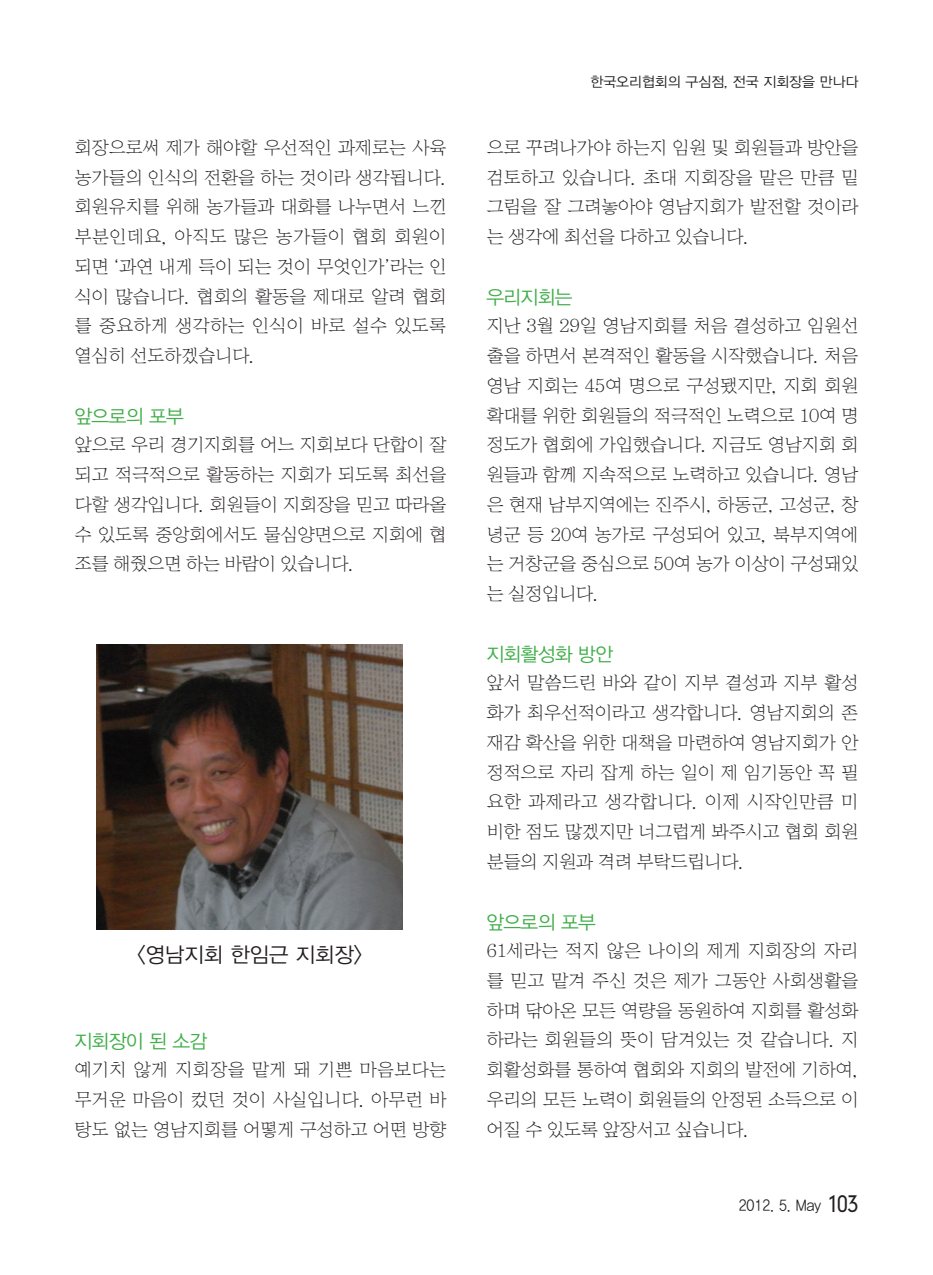
<style>
.page{position:relative;width:933px;height:1275px;background:#fff}
.page>*{position:absolute;margin:0;border:0;box-sizing:border-box;transform-origin:0 0}
.t1{font:300 22.75px "DIN Neuzeit Grotesk Std";color:#231f20;scale:.9 1}
.t2{font:21px "YDIYGO320";color:#231f20}
.t3{font:19.25px "YDIYGO320";letter-spacing:-.03em;color:#40ae49}
.t4{font:17.5px/29.8px "YDIY Sin";letter-spacing:-.03em;color:#231f20;text-align:justify}
.t5{font:15.75px "YDIYGO320";color:#231f20;scale:.9 1}
.t6{font:14px "YDIYGO320";color:#231f20}
.s1{font-family:"Gulim"}
</style>
<div class="page">
<img style="left:97px;top:644px;width:306px;height:286px">
<p class="t4" style="left:74px;top:133px;width:374px">회장으로써 제가 해야할 우선적인 과제로는 사육 농가들의 인식의 전환을 하는 것이라 생각됩니다. 회원유치를 위해 농가들과 대화를 나누면서 느낀 부분인데요, 아직도 많은 농가들이 협회 회원이 되면 <span class="s1">‘</span>과연 내게 득이 되는 것이 무엇인가<span class="s1">’</span>라는 인 식이 많습니다. 협회의 활동을 제대로 알려 협회 를 중요하게 생각하는 인식이 바로 설수 있도록 열심히 선도하겠습니다.</p>
<p class="t3" style="left:74px;top:406px;width:111px">앞으로의 포부</p>
<p class="t4" style="left:74px;top:431px;width:374px">앞으로 우리 경기지회를 어느 지회보다 단합이 잘 되고 적극적으로 활동하는 지회가 되도록 최선을 다할 생각입니다. 회원들이 지회장을 믿고 따라올 수 있도록 중앙회에서도 물심양면으로 지회에 협 조를 해줬으면 하는 바람이 있습니다.</p>
<p class="t2" style="left:137px;top:944px;width:227px">&lt;영남지회 한임근 지회장&gt;</p>
<p class="t3" style="left:74px;top:1031px;width:134px">지회장이 된 소감</p>
<p class="t4" style="left:74px;top:1055px;width:374px">예기치 않게 지회장을 맡게 돼 기쁜 마음보다는 무거운 마음이 컸던 것이 사실입니다. 아무런 바 탕도 없는 영남지회를 어떻게 구성하고 어떤 방향</p>
<p class="t6" style="left:590px;top:74px;width:269px">한국오리협회의 구심점, 전국 지회장을 만나다</p>
<p class="t4" style="left:486px;top:133px;width:374px">으로 꾸려나가야 하는지 임원 및 회원들과 방안을 검토하고 있습니다. 초대 지회장을 맡은 만큼 밑 그림을 잘 그려놓아야 영남지회가 발전할 것이라 는 생각에 최선을 다하고 있습니다.</p>
<p class="t3" style="left:486px;top:287px;width:88px">우리지회는</p>
<p class="t4" style="left:486px;top:312px;width:374px">지난 3월 29일 영남지회를 처음 결성하고 임원선 출을 하면서 본격적인 활동을 시작했습니다. 처음 영남 지회는 45여 명으로 구성됐지만, 지회 회원 확대를 위한 회원들의 적극적인 노력으로 10여 명 정도가 협회에 가입했습니다. 지금도 영남지회 회 원들과 함께 지속적으로 노력하고 있습니다. 영남 은 현재 남부지역에는 진주시, 하동군, 고성군, 창 녕군 등 20여 농가로 구성되어 있고, 북부지역에 는 거창군을 중심으로 50여 농가 이상이 구성돼있 는 실정입니다.</p>
<p class="t3" style="left:486px;top:644px;width:128px">지회활성화 방안</p>
<p class="t4" style="left:486px;top:669px;width:374px">앞서 말씀드린 바와 같이 지부 결성과 지부 활성 화가 최우선적이라고 생각합니다. 영남지회의 존 재감 확산을 위한 대책을 마련하여 영남지회가 안 정적으로 자리 잡게 하는 일이 제 임기동안 꼭 필 요한 과제라고 생각합니다. 이제 시작인만큼 미 비한 점도 많겠지만 너그럽게 봐주시고 협회 회원 분들의 지원과 격려 부탁드립니다.</p>
<p class="t3" style="left:486px;top:912px;width:111px">앞으로의 포부</p>
<p class="t4" style="left:486px;top:936px;width:374px">61세라는 적지 않은 나이의 제게 지회장의 자리 를 믿고 맡겨 주신 것은 제가 그동안 사회생활을 하며 닦아온 모든 역량을 동원하여 지회를 활성화 하라는 회원들의 뜻이 담겨있는 것 같습니다. 지 회활성화를 통하여 협회와 지회의 발전에 기하여, 우리의 모든 노력이 회원들의 안정된 소득으로 이 어질 수 있도록 앞장서고 싶습니다.</p>
<p class="t5" style="left:738px;top:1196px;width:93px">2012. 5. May</p>
<p class="t1" style="left:829px;top:1190px;width:34px">103</p>
</div>
